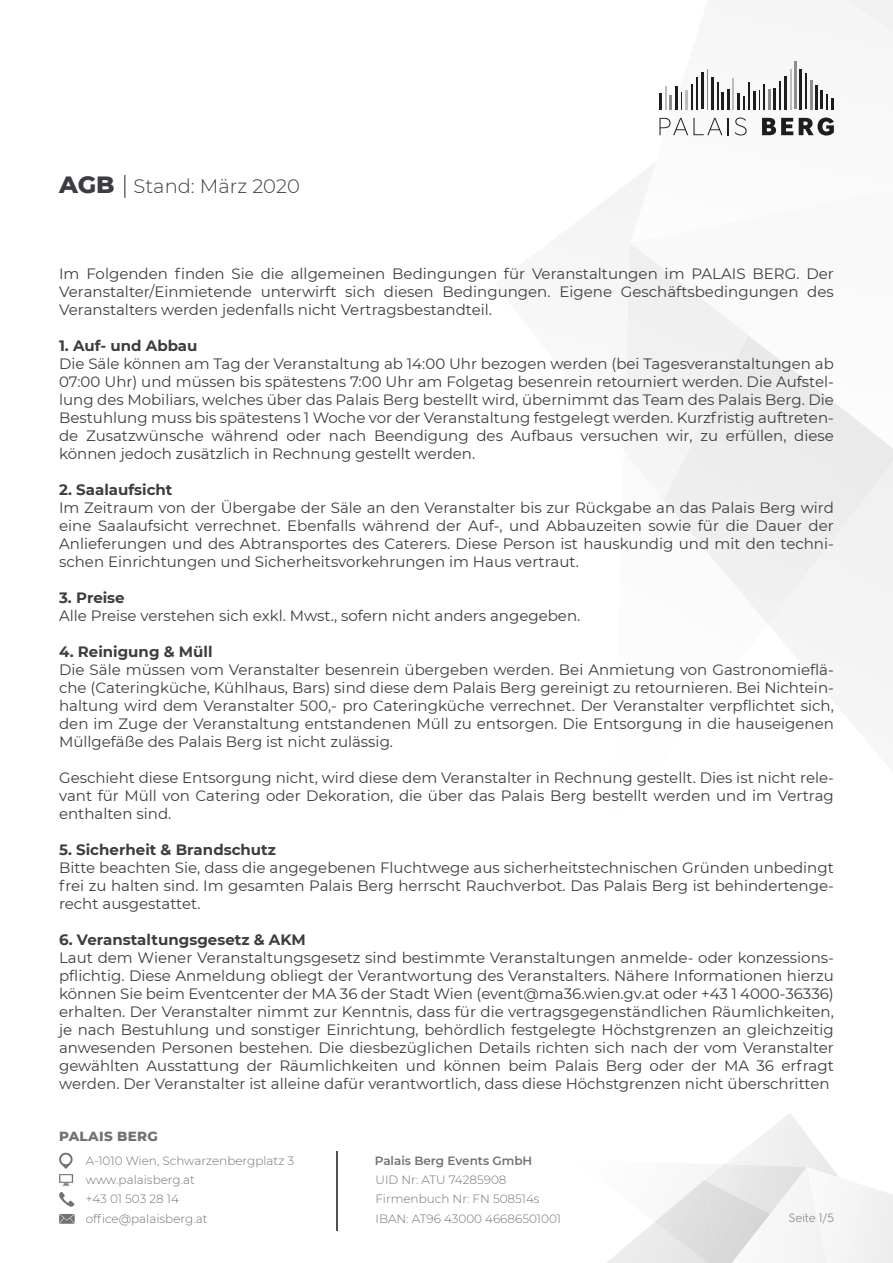
<style>
.page{position:relative;width:893px;height:1263px;background:#fff}
.page>*{position:absolute;margin:0;border:0;box-sizing:border-box;transform-origin:0 0}
.t1{font:300 19.5px "Montserrat";color:#3e3c40}
.t2{font:15px/18px "Montserrat";color:#3e3c40;text-align:justify}
.t3{font:700 15px "Montserrat";color:#3e3c40}
.t4{font:800 13.5px "Montserrat";letter-spacing:.02em;color:#737173}
.t5{font:300 12px/19.4px "Montserrat";color:#727174}
.t6{font:600 12px "Montserrat";color:#727174}
.t7{font:300 12px "Hurme Geometric Sans 2";color:#727174}
.s1{font-weight:800;font-size:24px}
.s2{font-size:24px}
</style>
<div class="page">
<svg style="left:625px;top:243px;width:268px;height:448px"></svg>
<svg style="left:630px;top:0;width:263px;height:222px"></svg>
<svg style="left:607px;top:1113px;width:286px;height:150px"></svg>
<svg style="left:59px;top:1152px;width:16px;height:55px"></svg>
<svg style="left:59px;top:1214px;width:16px;height:10px"></svg>
<hr style="left:336px;top:1151px;width:1px;height:80px;background:#514f51">
<hr style="left:659px;top:93px;width:3px;height:16px;background:#1d1d1b">
<svg style="left:665px;top:86px;width:1px;height:23px"></svg>
<hr style="left:669px;top:95px;width:3px;height:14px;background:#8d8d8e">
<hr style="left:675px;top:86px;width:2px;height:23px;background:#1d1d1b">
<svg style="left:681px;top:92px;width:1px;height:17px"></svg>
<hr style="left:685px;top:90px;width:3px;height:19px;background:#bcbcbb">
<svg style="left:691px;top:84px;width:1px;height:25px"></svg>
<hr style="left:696px;top:77px;width:1px;height:32px;background:#1d1d1b">
<hr style="left:701px;top:73px;width:2px;height:36px;background:#1d1d1b">
<hr style="left:707px;top:69px;width:1px;height:40px;background:#8d8d8e">
<hr style="left:711px;top:77px;width:3px;height:32px;background:#1d1d1b">
<svg style="left:717px;top:82px;width:7px;height:27px"></svg>
<hr style="left:727px;top:89px;width:2px;height:20px;background:#1d1d1b">
<hr style="left:733px;top:78px;width:1px;height:31px;background:#bcbcbb">
<hr style="left:737px;top:93px;width:3px;height:16px;background:#1d1d1b">
<svg style="left:743px;top:96px;width:1px;height:13px"></svg>
<hr style="left:748px;top:82px;width:2px;height:27px;background:#1d1d1b">
<svg style="left:753px;top:84px;width:12px;height:25px"></svg>
<hr style="left:768px;top:89px;width:3px;height:20px;background:#8d8d8e">
<hr style="left:774px;top:88px;width:2px;height:21px;background:#1d1d1b">
<hr style="left:779px;top:81px;width:2px;height:28px;background:#1d1d1b">
<hr style="left:784px;top:76px;width:3px;height:33px;background:#1d1d1b">
<hr style="left:790px;top:69px;width:1px;height:40px;background:#bcbcbb">
<hr style="left:794px;top:61px;width:3px;height:48px;background:#8d8d8e">
<hr style="left:800px;top:69px;width:2px;height:40px;background:#1d1d1b">
<hr style="left:805px;top:74px;width:2px;height:35px;background:#1d1d1b">
<hr style="left:810px;top:80px;width:3px;height:29px;background:#8d8d8e">
<hr style="left:815px;top:85px;width:3px;height:24px;background:#1d1d1b">
<hr style="left:820px;top:90px;width:3px;height:19px;background:#1d1d1b">
<svg style="left:826px;top:94px;width:7px;height:15px"></svg>
<svg style="left:659px;top:118px;width:63px;height:17px"></svg>
<svg style="left:728px;top:118px;width:1px;height:17px"></svg>
<svg style="left:735px;top:118px;width:12px;height:17px"></svg>
<svg style="left:762px;top:118px;width:31px;height:17px"></svg>
<svg style="left:799px;top:118px;width:35px;height:17px"></svg>
<h1 class="t1" style="left:59px;top:172px;width:242px"><span class="s1">AGB</span> <span class="s2">|</span> Stand: März 2020</h1>
<p class="t2" style="left:59px;top:264px;width:776px">Im Folgenden finden Sie die allgemeinen Bedingungen für Veranstaltungen im PALAIS BERG. Der Veranstalter/Einmietende unterwirft sich diesen Bedingungen. Eigene Geschäftsbedingungen des Veranstalters werden jedenfalls nicht Vertragsbestandteil.</p>
<p class="t3" style="left:59px;top:335px;width:140px">1. Auf- und Abbau</p>
<p class="t2" style="left:59px;top:354px;width:776px">Die Säle können am Tag der Veranstaltung ab 14:00 Uhr bezogen werden (bei Tagesveranstaltungen ab 07:00 Uhr) und müssen bis spätestens 7:00 Uhr am Folgetag besenrein retourniert werden. Die Aufstel&shy;lung des Mobiliars, welches über das Palais Berg bestellt wird, übernimmt das Team des Palais Berg. Die Bestuhlung muss bis spätestens 1 Woche vor der Veranstaltung festgelegt werden. Kurzfristig auftreten&shy;de Zusatzwünsche während oder nach Beendigung des Aufbaus versuchen wir, zu erfüllen, diese können jedoch zusätzlich in Rechnung gestellt werden.</p>
<p class="t3" style="left:59px;top:479px;width:115px">2. Saalaufsicht</p>
<p class="t2" style="left:59px;top:498px;width:776px">Im Zeitraum von der Übergabe der Säle an den Veranstalter bis zur Rückgabe an das Palais Berg wird eine Saalaufsicht verrechnet. Ebenfalls während der Auf-, und Abbauzeiten sowie für die Dauer der Anlieferungen und des Abtransportes des Caterers. Diese Person ist hauskundig und mit den techni&shy;schen Einrichtungen und Sicherheitsvorkehrungen im Haus vertraut.</p>
<p class="t3" style="left:59px;top:587px;width:67px">3. Preise</p>
<p class="t2" style="left:59px;top:606px;width:523px">Alle Preise verstehen sich exkl. Mwst., sofern nicht anders angegeben.</p>
<p class="t3" style="left:59px;top:641px;width:155px">4. Reinigung &amp; Müll</p>
<p class="t2" style="left:59px;top:660px;width:776px">Die Säle müssen vom Veranstalter besenrein übergeben werden. Bei Anmietung von Gastronomieflä&shy;che (Cateringküche, Kühlhaus, Bars) sind diese dem Palais Berg gereinigt zu retournieren. Bei Nichtein&shy;haltung wird dem Veranstalter 500,- pro Cateringküche verrechnet. Der Veranstalter verpflichtet sich, den im Zuge der Veranstaltung entstandenen Müll zu entsorgen. Die Entsorgung in die hauseigenen Müllgefäße des Palais Berg ist nicht zulässig.</p>
<p class="t2" style="left:59px;top:768px;width:776px">Geschieht diese Entsorgung nicht, wird diese dem Veranstalter in Rechnung gestellt. Dies ist nicht rele&shy;vant für Müll von Catering oder Dekoration, die über das Palais Berg bestellt werden und im Vertrag enthalten sind.</p>
<p class="t3" style="left:59px;top:839px;width:218px">5. Sicherheit &amp; Brandschutz</p>
<p class="t2" style="left:59px;top:858px;width:776px">Bitte beachten Sie, dass die angegebenen Fluchtwege aus sicherheitstechnischen Gründen unbedingt frei zu halten sind. Im gesamten Palais Berg herrscht Rauchverbot. Das Palais Berg ist behindertenge&shy;recht ausgestattet.</p>
<p class="t3" style="left:59px;top:929px;width:248px">6. Veranstaltungsgesetz &amp; AKM</p>
<p class="t2" style="left:59px;top:948px;width:776px">Laut dem Wiener Veranstaltungsgesetz sind bestimmte Veranstaltungen anmelde- oder konzessions&shy;pflichtig. Diese Anmeldung obliegt der Verantwortung des Veranstalters. Nähere Informationen hierzu können Sie beim Eventcenter der MA 36 der Stadt Wien (event@ma36.wien.gv.at oder +43 1 4000-36336) erhalten. Der Veranstalter nimmt zur Kenntnis, dass für die vertragsgegenständlichen Räumlichkeiten, je nach Bestuhlung und sonstiger Einrichtung, behördlich festgelegte Höchstgrenzen an gleichzeitig anwesenden Personen bestehen. Die diesbezüglichen Details richten sich nach der vom Veranstalter gewählten Ausstattung der Räumlichkeiten und können beim Palais Berg oder der MA 36 erfragt werden. Der Veranstalter ist alleine dafür verantwortlich, dass diese Höchstgrenzen nicht überschritten</p>
<p class="t4" style="left:59px;top:1126px;width:100px">PALAIS BERG</p>
<p class="t5" style="left:86px;top:1150px;width:210px">A-1010 Wien, Schwarzenbergplatz 3 www.palaisberg.at<br>+43 01 503 28 14 office@palaisberg.at</p>
<p class="t6" style="left:375px;top:1152px;width:159px">Palais Berg Events GmbH</p>
<p class="t5" style="left:375px;top:1170px;width:187px">UID Nr: ATU 74285908<br>Firmenbuch Nr: FN 508514s<br>IBAN: AT96 43000 46686501001</p>
<p class="t7" style="left:788px;top:1210px;width:47px">Seite 1/5</p>
</div>
